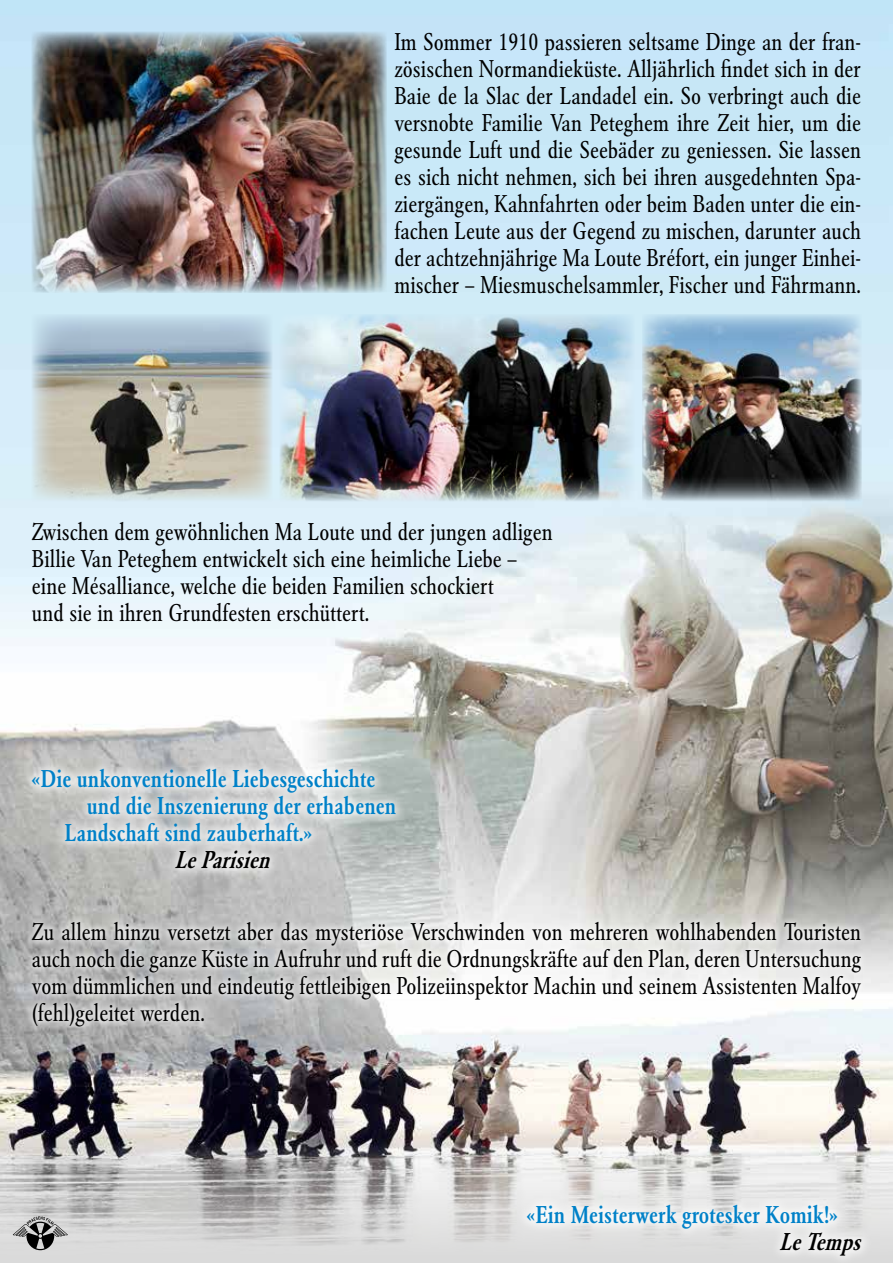
<style>
.page{position:relative;width:893px;height:1263px;background:#fff}
.page>*{position:absolute;margin:0;border:0;box-sizing:border-box;transform-origin:0 0}
.t1{font:condensed 24px/27px "Garamond BE";color:#000;text-align:justify}
.t2{font:500 condensed 24px "Garamond BE";color:#0081c8}
.t3{font:italic 500 condensed 24px "Garamond BE";color:#000}
</style>
<div class="page">
<img style="left:0;top:0;width:893px;height:1089px">
<svg style="left:0;top:1089px;width:893px;height:174px;background:#b7b4b4"></svg>
<svg style="left:13px;top:1216px;width:55px;height:34px;background:#979797"></svg>
<img style="left:32px;top:32px;width:355px;height:261px">
<img style="left:642px;top:314px;width:219px;height:187px">
<img style="left:32px;top:314px;width:240px;height:187px">
<div style="left:25px;top:915px;width:843px;height:119px;background:#fff;opacity:.75"></div>
<img style="left:280px;top:314px;width:355px;height:187px">
<div style="left:21px;top:757px;width:386px;height:123px;background:#fff;opacity:.75"></div>
<div style="left:516px;top:1193px;width:357px;height:70px;background:#fff;opacity:.75"></div>
<p class="t1" style="left:394px;top:29px;width:468px">Im Sommer 1910 passieren seltsame Dinge an der fran&shy;zösischen Normandieküste. Alljährlich findet sich in der Baie de la Slac der Landadel ein. So verbringt auch die versnobte Familie Van Peteghem ihre Zeit hier, um die gesunde Luft und die Seebäder zu geniessen. Sie lassen es sich nicht nehmen, sich bei ihren ausgedehnten Spa&shy;ziergängen, Kahnfahrten oder beim Baden unter die ein&shy;fachen Leute aus der Gegend zu mischen, darunter auch der achtzehnjährige Ma Loute Bréfort, ein junger Einhei&shy;mischer – Miesmuschelsammler, Fischer und Fährmann.</p>
<p class="t1" style="left:32px;top:519px;width:522px;text-align:left">Zwischen dem gewöhnlichen Ma Loute und der jungen adligen Billie Van Peteghem entwickelt sich eine heimliche Liebe – eine Mésalliance, welche die beiden Familien schockiert<br>und sie in ihren Grundfesten erschüttert.</p>
<p class="t2" style="left:32px;top:765px;width:345px">«Die unkonventionelle Liebesgeschichte</p>
<p class="t2" style="left:87px;top:792px;width:311px">und die Inszenierung der erhabenen</p>
<p class="t2" style="left:65px;top:819px;width:248px">Landschaft sind zauberhaft.»</p>
<p class="t3" style="left:175px;top:846px;width:104px">LeParisien</p>
<p class="t1" style="left:32px;top:919px;width:831px">Zu allem hinzu versetzt aber das mysteriöse Verschwinden von mehreren wohlhabenden Touristen auch noch die ganze Küste in Aufruhr und ruft die Ordnungskräfte auf den Plan, deren Untersuchung vom dümmlichen und eindeutig fettleibigen Polizeiinspektor Machin und seinem Assistenten Malfoy (fehl)geleitet werden.</p>
<p class="t2" style="left:527px;top:1201px;width:312px">«Ein Meisterwerk grotesker Komik!»</p>
<p class="t3" style="left:780px;top:1228px;width:90px">LeTemps</p>
</div>
